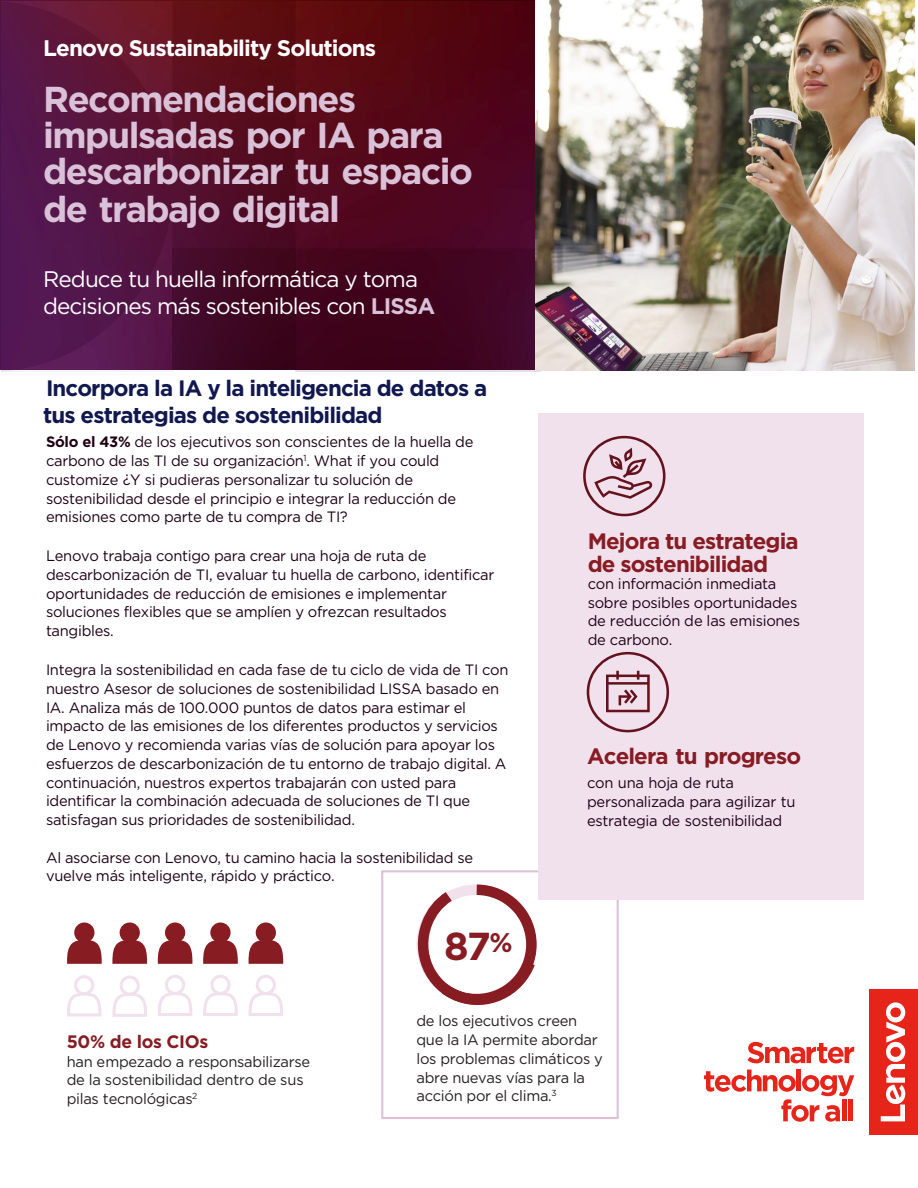
<style>
.page{position:relative;width:918px;height:1188px;background:#fff}
.page>*{position:absolute;margin:0;border:0;box-sizing:border-box;transform-origin:0 0}
.Stat_-_Small_Number{font:700 39px "Gotham";color:#871c23}
.t1{font:700 36px/36.5px "Gotham";letter-spacing:-.045em;color:#d9c1d8}
.t2{font:22.5px/27px "Gotham";letter-spacing:-.04em;color:#fff}
.t3{font:700 22.5px "Gotham";letter-spacing:-.04em;color:#fff}
.t4{font:700 22.35px/26.7px "Gotham";letter-spacing:-.04em;color:#11184f}
.Body{font:700 22.35px/22.4px "Gotham";letter-spacing:-.04em;color:#871c23}
.Body-2{font:700 18px "Gotham";letter-spacing:-.02em;color:#871c23}
.Body-3{font:15px/18.8px "Gotham";letter-spacing:-.02em;color:#1e0013}
.Body-4{font:15px/18.8px "Gotham";letter-spacing:-.02em;color:#231f20}
.s1{font-weight:700;color:#d9c1d8}
.s2{font-weight:700}
</style>
<div class="page">
<div style="left:381px;top:870px;width:238px;height:249px;background:#fff;border:2px solid #d9c1d8"></div>
<svg style="left:747px;top:1042px;width:107px;height:21px"></svg>
<svg style="left:704px;top:1070px;width:150px;height:52px"></svg>
<hr style="left:842px;top:1100px;width:4px;height:21px;background:#e72419">
<div style="left:848px;top:1100px;width:5px;height:21px;background:#e72419"></div>
<div style="left:870px;top:989px;width:48px;height:146px;background:#e72419"></div>
<svg style="left:881px;top:1002px;width:24px;height:119px"></svg>
<img style="left:2px;top:2px;width:534px;height:369px">
<img style="left:536px;top:0;width:379px;height:371px">
<div style="left:539px;top:413px;width:325px;height:487px;background:#f1e1ed"></div>
<svg style="left:67px;top:940px;width:35px;height:24px"></svg>
<div style="left:74px;top:922px;width:20px;height:21px;background:#871c23;border-radius:50%"></div>
<svg style="left:203px;top:940px;width:35px;height:24px"></svg>
<div style="left:210px;top:922px;width:21px;height:21px;background:#871c23;border-radius:50%"></div>
<svg style="left:158px;top:940px;width:34px;height:24px"></svg>
<div style="left:165px;top:922px;width:20px;height:21px;background:#871c23;border-radius:50%"></div>
<svg style="left:112px;top:940px;width:35px;height:24px"></svg>
<div style="left:120px;top:922px;width:20px;height:21px;background:#871c23;border-radius:50%"></div>
<svg style="left:248px;top:940px;width:35px;height:24px"></svg>
<div style="left:256px;top:922px;width:20px;height:21px;background:#871c23;border-radius:50%"></div>
<svg style="left:248px;top:975px;width:35px;height:41px"></svg>
<svg style="left:158px;top:975px;width:34px;height:41px"></svg>
<svg style="left:203px;top:975px;width:35px;height:41px"></svg>
<svg style="left:67px;top:975px;width:35px;height:41px"></svg>
<svg style="left:112px;top:976px;width:35px;height:41px"></svg>
<svg style="left:583px;top:436px;width:83px;height:80px"></svg>
<svg style="left:587px;top:652px;width:82px;height:80px"></svg>
<svg style="left:416px;top:879px;width:123px;height:127px"></svg>
<p class="t3" style="left:43px;top:33px;width:335px">Lenovo Sustainability Solutions</p>
<p class="t1" style="left:43px;top:81px;width:431px">Recomendaciones impulsadas por IA para descarbonizar tu espacio de trabajo digital</p>
<p class="t2" style="left:43px;top:265px;width:393px">Reduce tu huella informática y toma decisiones más sostenibles con <span class="s1">LISSA</span></p>
<p class="t4" style="left:43px;top:375px;width:446px">Incorpora la IA y la inteligencia de datos a tus estrategias de sostenibilidad</p>
<p class="Body-3" style="left:46px;top:432px;width:429px"><span class="s2">Sólo el 43%</span> de los ejecutivos son conscientes de la huella de carbono de las TI de su organización<sup>1</sup>. What if you could customize ¿Y si pudieras personalizar tu solución de sostenibilidad desde el principio e integrar la reducción de emisiones como parte de tu compra de TI?</p>
<p class="Body-3" style="left:46px;top:546px;width:450px">Lenovo trabaja contigo para crear una hoja de ruta de descarbonización de TI, evaluar tu huella de carbono, identificar oportunidades de reducción de emisiones e implementar soluciones flexibles que se amplíen y ofrezcan resultados tangibles.</p>
<p class="Body-3" style="left:46px;top:660px;width:464px">Integra la sostenibilidad en cada fase de tu ciclo de vida de TI con nuestro Asesor de soluciones de sostenibilidad LISSA basado en IA. Analiza más de 100.000 puntos de datos para estimar el impacto de las emisiones de los diferentes productos y servicios de Lenovo y recomienda varias vías de solución para apoyar los esfuerzos de descarbonización de tu entorno de trabajo digital. A continuación, nuestros expertos trabajarán con usted para identificar la combinación adecuada de soluciones de TI que satisfagan sus prioridades de sostenibilidad.</p>
<p class="Body-3" style="left:46px;top:848px;width:429px">Al asociarse con Lenovo, tu camino hacia la sostenibilidad se vuelve más inteligente, rápido y práctico.</p>
<p class="Stat_-_Small_Number" style="left:444px;top:920px;width:70px">87<sup>%</sup></p>
<p class="Body" style="left:588px;top:530px;width:213px">Mejora tu estrategia de sostenibilidad</p>
<p class="Body-3" style="left:588px;top:574px;width:214px">con información inmediata sobre posibles oportunidades de reducción de las emisiones de carbono.</p>
<p class="Body" style="left:587px;top:744px;width:216px">Acelera tu progreso</p>
<p class="Body-3" style="left:587px;top:773px;width:210px">con una hoja de ruta personalizada para agilizar tu estrategia de sostenibilidad</p>
<p class="Body-2" style="left:67px;top:1029px;width:143px">50% de los CIOs</p>
<p class="Body-4" style="left:67px;top:1052px;width:245px">han empezado a responsabilizarse de la sostenibilidad dentro de sus pilas tecnológicas<sup>2</sup></p>
<p class="Body-4" style="left:416px;top:1011px;width:188px">de los ejecutivos creen que la IA permite abordar los problemas climáticos y abre nuevas vías para la acción por el clima.<sup>3</sup></p>
</div>
